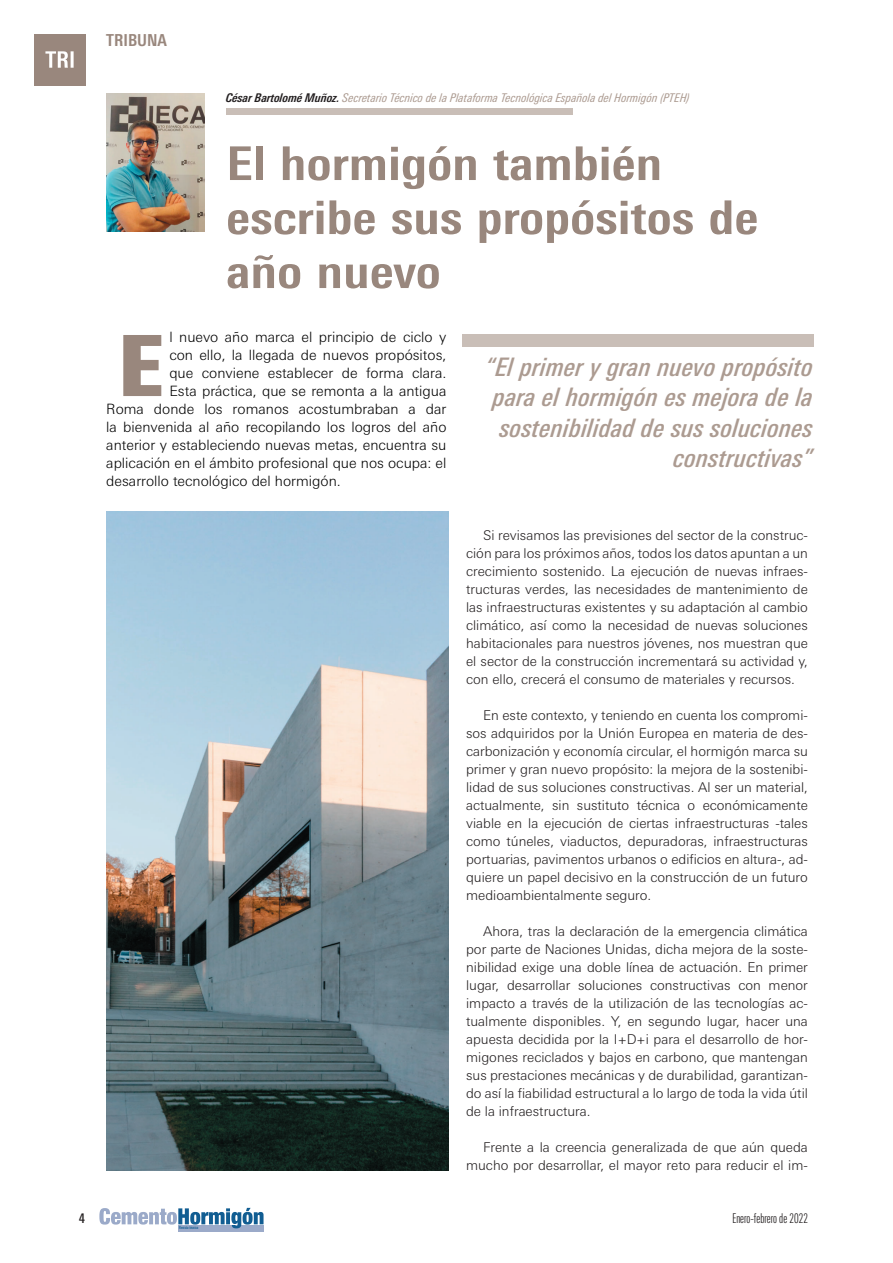
<style>
.page{position:relative;width:893px;height:1263px;background:#fff}
.page>*{position:absolute;margin:0;border:0;box-sizing:border-box;transform-origin:0 0}
.t1{font:900 condensed 84.45px "Linotype Univers";color:#99877d}
.t2{font:700 condensed 46.5px/54px "Linotype Univers";color:#99877d;scale:1.18 1}
.t3{font:italic 500 condensed 25.5px/30.6px "Linotype Univers";color:#ac9b91;text-align:right}
.t4{font:700 condensed 16.5px "Linotype Univers";color:#99877d}
.t5{font:300 14.25px "Linotype Univers Basic";color:#000}
.t6{font:300 13.5px/18px "Linotype Univers Basic";color:#231f20;text-align:justify}
.t7{font:300 13.5px "Linotype Univers Comp";color:#231f20}
.t8{font:500 condensed 13.5px "Linotype Univers";color:#231f20}
.t9{font:italic condensed 12px "Linotype Univers";color:#ac9b91}
.t10{font:500 4.2px "Linotype Univers Comp";color:#115d92}
.s1{font-weight:700;color:#231f20}
</style>
<div class="page">
<div style="left:178px;top:1225px;width:86px;height:6px;background:#9baac9"></div>
<svg style="left:99px;top:1208px;width:165px;height:20px"></svg>
<div style="left:226px;top:108px;width:347px;height:6px;background:#c9beb7"></div>
<div style="left:34px;top:34px;width:51px;height:51px;background:#99877d"></div>
<svg style="left:45px;top:51px;width:29px;height:17px"></svg>
<img style="left:106px;top:94px;width:98px;height:137px">
<div style="left:462px;top:335px;width:351px;height:12px;background:#c9beb7"></div>
<img style="left:106px;top:512px;width:342px;height:659px">
<p class="t4" style="left:106px;top:34px;width:62px">TRIBUNA</p>
<p class="t9" style="left:226px;top:93px;width:465px"><span class="s1">César Bartolomé Muñoz.</span> Secretario Técnico de la Plataforma Tecnológica Española del Hormigón (PTEH)</p>
<h2 class="t2" style="left:226px;top:142px;width:453px">El hormigón también escribe sus propósitos de año nuevo</h2>
<h1 class="t1" style="left:118px;top:324px;width:47px">E</h1>
<p class="t5" style="left:169px;top:332px;width:279px">l nuevo año marca el principio de ciclo y</p>
<p class="t5" style="left:169px;top:350px;width:279px">con ello, la llegada de nuevos propósitos,</p>
<p class="t5" style="left:169px;top:368px;width:279px">que conviene establecer de forma clara.</p>
<p class="t5" style="left:169px;top:386px;width:279px">Esta práctica, que se remonta a la antigua</p>
<p class="t5" style="left:106px;top:404px;width:342px">Roma donde los romanos acostumbraban a dar</p>
<p class="t5" style="left:106px;top:422px;width:342px">la bienvenida al año recopilando los logros del año</p>
<p class="t5" style="left:106px;top:440px;width:342px">anterior y estableciendo nuevas metas, encuentra su</p>
<p class="t5" style="left:106px;top:458px;width:342px">aplicación en el ámbito profesional que nos ocupa: el</p>
<p class="t5" style="left:106px;top:476px;width:236px">desarrollo tecnológico del hormigón.</p>
<h3 class="t3" style="left:485px;top:354px;width:329px">“El primer y gran nuevo propósito para el hormigón es mejora de la sostenibilidad de sus soluciones constructivas”</h3>
<p class="t6" style="left:466px;top:528px;width:343px;text-indent:17px">Si revisamos las previsiones del sector de la construc&shy;ción para los próximos años, todos los datos apuntan a un crecimiento sostenido. La ejecución de nuevas infraes&shy;tructuras verdes, las necesidades de mantenimiento de las infraestructuras existentes y su adaptación al cambio climático, así como la necesidad de nuevas soluciones habitacionales para nuestros jóvenes, nos muestran que el sector de la construcción incrementará su actividad y, con ello, crecerá el consumo de materiales y recursos.</p>
<p class="t6" style="left:466px;top:708px;width:343px;text-indent:17px">En este contexto, y teniendo en cuenta los compromi&shy;sos adquiridos por la Unión Europea en materia de des&shy;carbonización y economía circular, el hormigón marca su primer y gran nuevo propósito: la mejora de la sostenibi&shy;lidad de sus soluciones constructivas. Al ser un material, actualmente, sin sustituto técnica o económicamente viable en la ejecución de ciertas infraestructuras -tales como túneles, viaductos, depuradoras, infraestructuras portuarias, pavimentos urbanos o edificios en altura-, ad&shy;quiere un papel decisivo en la construcción de un futuro medioambientalmente seguro.</p>
<p class="t6" style="left:466px;top:924px;width:343px;text-indent:17px">Ahora, tras la declaración de la emergencia climática por parte de Naciones Unidas, dicha mejora de la soste&shy;nibilidad exige una doble línea de actuación. En primer lugar, desarrollar soluciones constructivas con menor impacto a través de la utilización de las tecnologías ac&shy;tualmente disponibles. Y, en segundo lugar, hacer una apuesta decidida por la I+D+i para el desarrollo de hor&shy;migones reciclados y bajos en carbono, que mantengan sus prestaciones mecánicas y de durabilidad, garantizan&shy;do así la fiabilidad estructural a lo largo de toda la vida útil de la infraestructura.</p>
<p class="t6" style="left:466px;top:1140px;width:343px;text-align:right">Frente a la creencia generalizada de que aún queda mucho por desarrollar, el mayor reto para reducir el im-</p>
<p class="t8" style="left:79px;top:1213px;width:8px">4</p>
<p class="t7" style="left:732px;top:1213px;width:77px">Enero-febrero de 2022</p>
<p class="t10" style="left:179px;top:1226px;width:21px">Revista técnica</p>
</div>
